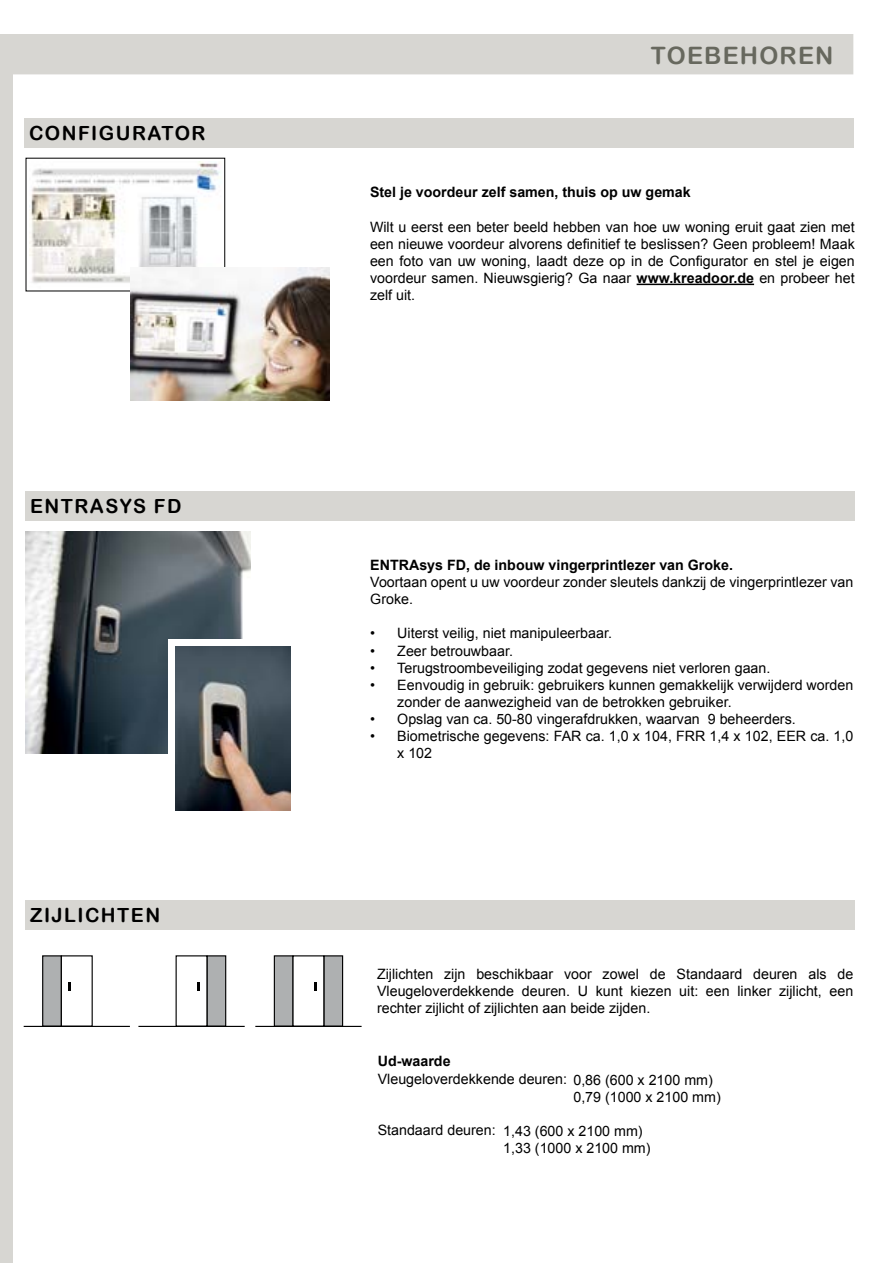
<style>
.page{position:relative;width:893px;height:1263px;background:#fff}
.page>*{position:absolute;margin:0;border:0;box-sizing:border-box;transform-origin:0 0}
.t1{font:24px "Arial Rounded MT Bold";letter-spacing:.05em;color:#67685e}
.t2{font:19.5px "Arial Rounded MT Bold";letter-spacing:.075em;color:#000}
.t3{font:14.25px/17.1px "Arial";color:#000}
.t4{font:700 14.25px "Arial";color:#000}
.s1{font-weight:700}
</style>
<div class="page">
<div style="left:0;top:34px;width:853px;height:40px;background:#d7d6d2"></div>
<img style="left:29px;top:161px;width:191px;height:122px">
<div style="left:42px;top:955px;width:20px;height:72px;background:#aeb0b1;border:1px solid #000"></div>
<div style="left:61px;top:955px;width:32px;height:72px;background:#fff;border:1px solid #000"></div>
<svg style="left:68px;top:982px;width:3px;height:9px"></svg>
<hr style="left:24px;top:1026px;width:106px;height:1px;background:#000">
<div style="left:206px;top:955px;width:20px;height:72px;background:#aeb0b1;border:1px solid #000"></div>
<div style="left:176px;top:955px;width:32px;height:72px;background:#fff;border:1px solid #000"></div>
<svg style="left:197px;top:982px;width:3px;height:9px"></svg>
<hr style="left:138px;top:1026px;width:107px;height:1px;background:#000">
<div style="left:323px;top:955px;width:20px;height:72px;background:#aeb0b1;border:1px solid #000"></div>
<div style="left:274px;top:955px;width:20px;height:72px;background:#aeb0b1;border:1px solid #000"></div>
<div style="left:292px;top:955px;width:32px;height:72px;background:#fff;border:1px solid #000"></div>
<svg style="left:314px;top:982px;width:3px;height:9px"></svg>
<hr style="left:255px;top:1026px;width:107px;height:1px;background:#000">
<div style="left:25px;top:119px;width:829px;height:29px;background:#d7d6d2"></div>
<div style="left:26px;top:492px;width:829px;height:29px;background:#d7d6d2"></div>
<div style="left:26px;top:901px;width:829px;height:29px;background:#d7d6d2"></div>
<hr style="left:637px;top:284px;width:117px;height:1px;background:#000">
<img style="left:130px;top:268px;width:199px;height:133px">
<img style="left:26px;top:531px;width:225px;height:222px">
<div style="left:168px;top:639px;width:136px;height:175px;background:#fff"></div>
<img style="left:175px;top:646px;width:115px;height:165px">
<div style="left:0;top:48px;width:13px;height:1215px;background:#d7d6d2"></div>
<h2 class="t2" style="left:29px;top:122px;width:178px">CONFIGURATOR</h2>
<h2 class="t2" style="left:30px;top:495px;width:16px">ENTRAS</h2>
<h2 class="t2" style="left:120px;top:495px;width:48px">YS FD</h2>
<h2 class="t2" style="left:30px;top:904px;width:132px">ZIJLICHTEN</h2>
<h1 class="t1" style="left:651px;top:42px;width:184px">TOEBEHOREN</h1>
<p class="t4" style="left:370px;top:183px;width:322px">Stel je voordeur zelf samen, thuis op uw gemak</p>
<p class="t3" style="left:370px;top:218px;width:486px;text-align:justify">Wilt u eerst een beter beeld hebben van hoe uw woning eruit gaat zien met een nieuwe voordeur alvorens definitief te beslissen? Geen probleem! Maak een foto van uw woning, laadt deze op in de Configurator en stel je eigen voordeur samen. Nieuwsgierig? Ga naar <span class="s1">www.kreadoor.de</span> en probeer het zelf uit.</p>
<p class="t4" style="left:370px;top:555px;width:364px">ENTRAsys FD, de inbouw vingerprintlezer van Groke.</p>
<p class="t3" style="left:370px;top:574px;width:484px">Voortaan opent u uw voordeur zonder sleutels dankzij de vingerprintlezer van<br>Groke.</p>
<p class="t3" style="left:370px;top:625px;width:243px">• Uiterst veilig, niet manipuleerbaar.</p>
<p class="t3" style="left:370px;top:642px;width:144px">• Zeer betrouwbaar.</p>
<p class="t3" style="left:370px;top:659px;width:402px">• Terugstroombeveiliging zodat gegevens niet verloren gaan.</p>
<p class="t3" style="left:397px;top:676px;width:457px;text-indent:-27px">• Eenvoudig in gebruik: gebruikers kunnen gemakkelijk verwijderd worden zonder de aanwezigheid van de betrokken gebruiker.</p>
<p class="t3" style="left:370px;top:710px;width:427px">• Opslag van ca. 50-80 vingerafdrukken, waarvan 9 beheerders.</p>
<p class="t3" style="left:397px;top:728px;width:458px;text-indent:-27px">• Biometrische gegevens: FAR ca. 1,0 x 104, FRR 1,4 x 102, EER ca. 1,0 x 102</p>
<p class="t3" style="left:377px;top:965px;width:478px;text-align:justify">Zijlichten zijn beschikbaar voor zowel de Standaard deuren als de Vleugeloverdekkende deuren. U kunt kiezen uit: een linker zijlicht, een rechter zijlicht of zijlichten aan beide zijden.</p>
<p class="t4" style="left:378px;top:1052px;width:74px">Ud-waarde</p>
<p class="t3" style="left:378px;top:1070px;width:191px">Vleugeloverdekkende deuren:</p>
<p class="t3" style="left:378px;top:1121px;width:120px">Standaard deuren:</p>
<p class="t3" style="left:573px;top:1072px;width:149px">0,86 (600 x 2100 mm)<br>0,79 (1000 x 2100 mm)</p>
<p class="t3" style="left:503px;top:1123px;width:149px">1,43 (600 x 2100 mm)<br>1,33 (1000 x 2100 mm)</p>
</div>
